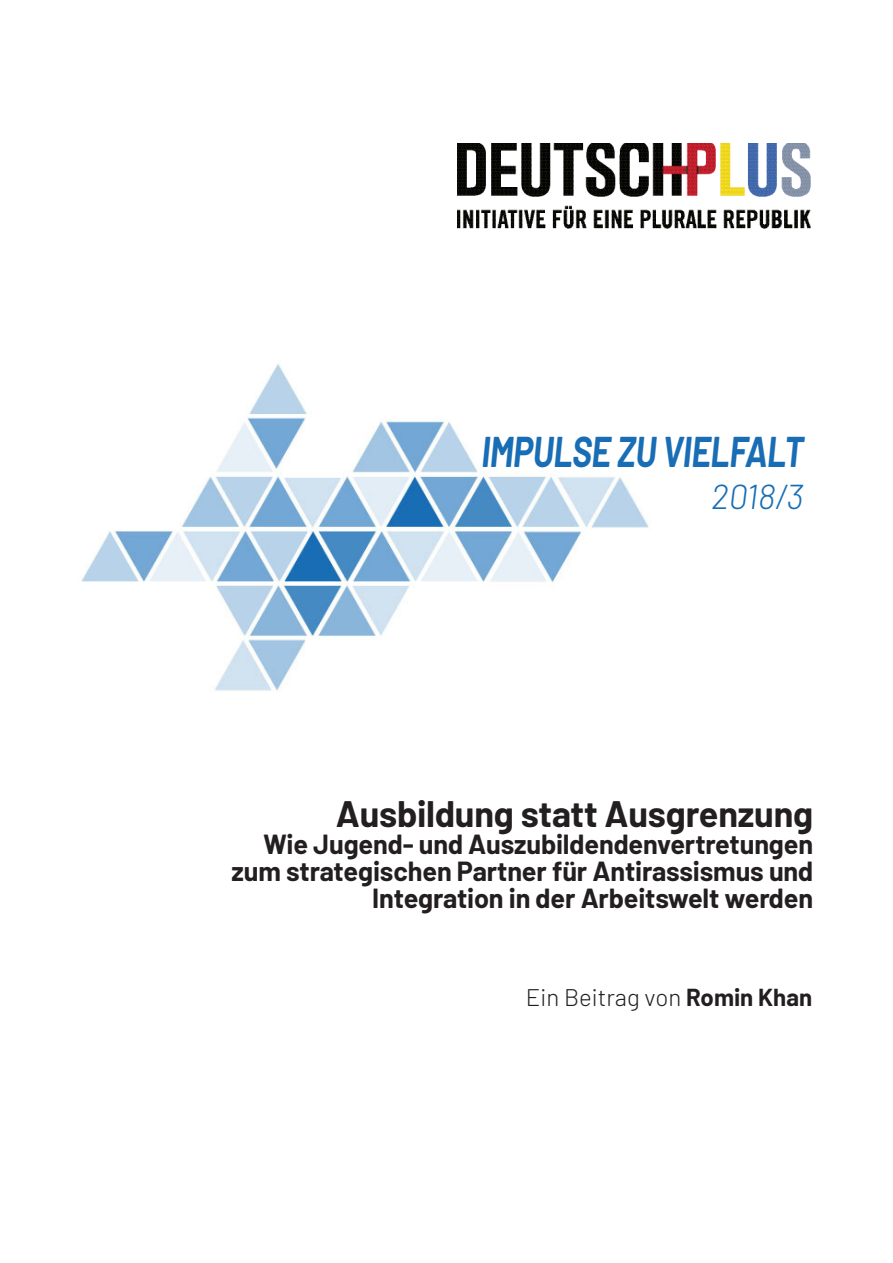
<style>
.page{position:relative;width:893px;height:1263px;background:#fff}
.page>*{position:absolute;margin:0;border:0;box-sizing:border-box;transform-origin:0 0}
.t1{font:italic 700 43.2px "Barlow";letter-spacing:-.01em;color:#196db5;scale:.8 1}
.t2{font:700 36px "Barlow";letter-spacing:-.005em;color:#231f20}
.t3{font:italic 300 34.5px "Barlow";color:#196db5}
.t4{font:700 27px/27px "Barlow";letter-spacing:-.005em;color:#231f20;text-align:right}
.t5{font:300 24px "Barlow";color:#231f20}
.s1{font-weight:700}
</style>
<div class="page">
<img style="left:81px;top:364px;width:568px;height:327px">
<img style="left:457px;top:144px;width:353px;height:85px">
<p class="t1" style="left:481px;top:425px;width:404px">IMPULSE ZU VIELFALT</p>
<p class="t3" style="left:711px;top:475px;width:94px">2018/3</p>
<p class="t2" style="left:336px;top:792px;width:479px">Ausbildung statt Ausgrenzung</p>
<p class="t4" style="left:232px;top:830px;width:583px">Wie Jugend- und Auszubildendenvertretungen zum strategischen Partner für Antirassismus und<br>Integration in der Arbeitswelt werden</p>
<p class="t5" style="left:526px;top:983px;width:288px">Ein Beitrag von <span class="s1">Romin Khan</span></p>
</div>
